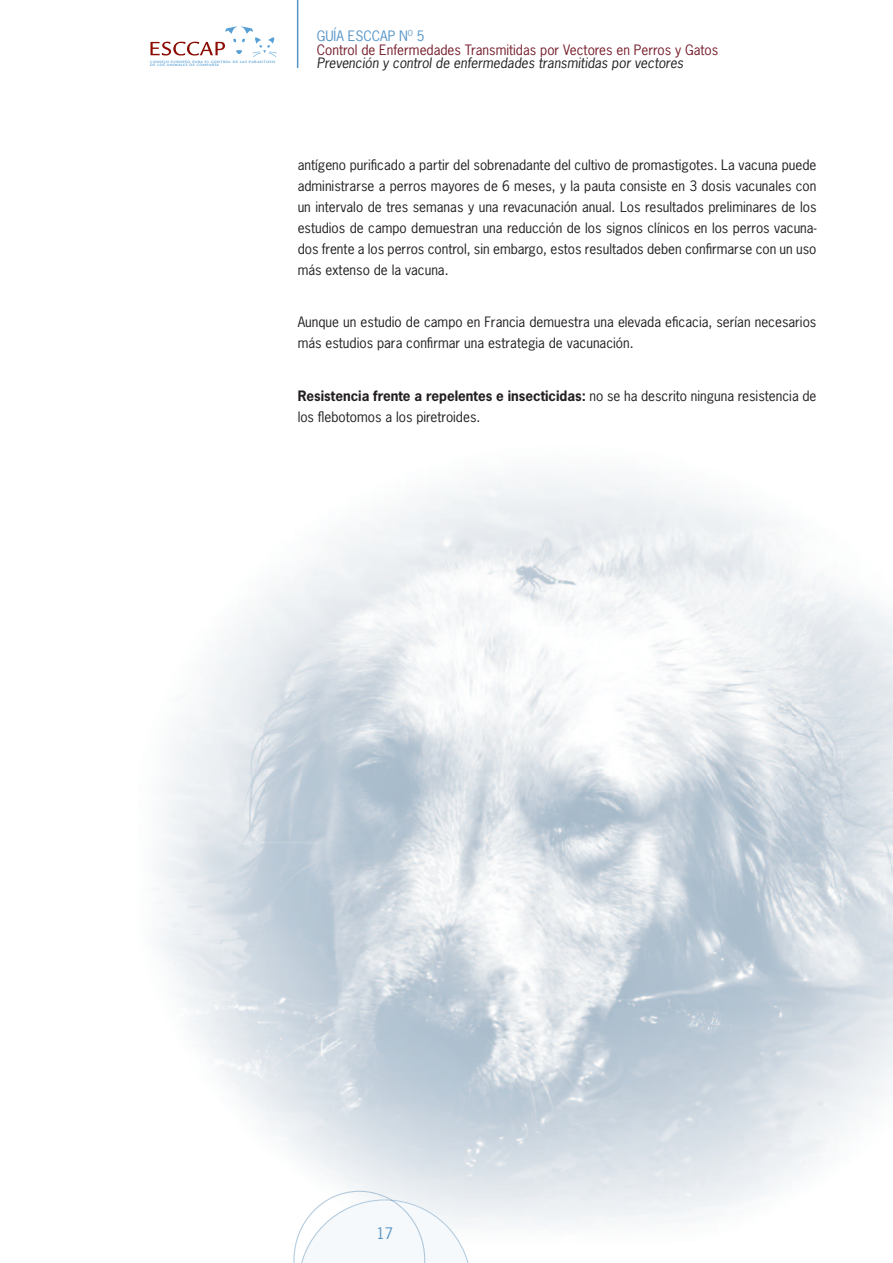
<style>
.page{position:relative;width:893px;height:1263px;background:#fff}
.page>*{position:absolute;margin:0;border:0;box-sizing:border-box;transform-origin:0 0}
.t1{font:15px "News Gothic";color:#5795c7}
.t2{font:13.5px/21px "News Gothic";color:#231f20}
.t3{font:13.5px/14.2px "News Gothic";color:#761e2b}
.t4{font:italic 13.5px "News Gothic";color:#231f20}
.t5{font:700 3.6px/3.6px "Legacy Sans";letter-spacing:.13em;color:#56a0d5}
.s1{color:#5795c7}
.s2{font-weight:700}
</style>
<div class="page">
<hr style="left:297px;top:0;width:1px;height:68px;background:#5795c7">
<svg style="left:150px;top:26px;width:127px;height:31px"></svg>
<img style="left:338px;top:475px;width:403px;height:752px">
<img style="left:741px;top:509px;width:51px;height:693px">
<img style="left:237px;top:546px;width:101px;height:634px">
<img style="left:792px;top:569px;width:101px;height:608px">
<img style="left:330px;top:1191px;width:62px;height:7px">
<svg style="left:293px;top:1198px;width:179px;height:65px"></svg>
<p class="t5" style="left:150px;top:60px;width:127px">CONSEJO EUROPEO PARA EL CONTROL DE LAS PARASITOSIS<br>DE LOS ANIMALES DE COMPAÑÍA</p>
<p class="t3" style="left:317px;top:28px;width:403px"><span class="s1">GUÍa esCCap n</span><sup>o</sup> <span class="s1">5<br></span>Control de enfermedades transmitidas por Vectores en perros y Gatos</p>
<p class="t4" style="left:317px;top:55px;width:368px">Prevención y control de enfermedades transmitidas por vectores</p>
<p class="t2" style="left:298px;top:154px;width:520px;text-align:justify">antígeno purificado a partir del sobrenadante del cultivo de promastigotes. la vacuna puede administrarse a perros mayores de 6 meses, y la pauta consiste en 3 dosis vacunales con un intervalo de tres semanas y una revacunación anual. los resultados preliminares de los estudios de campo demuestran una reducción de los signos clínicos en los perros vacuna&shy;dos frente a los perros control, sin embargo, estos resultados deben confirmarse con un uso más extenso de la vacuna.</p>
<p class="t2" style="left:298px;top:312px;width:520px">aunque un estudio de campo en francia demuestra una elevada eficacia, serían necesarios más estudios para confirmar una estrategia de vacunación.</p>
<p class="t2" style="left:298px;top:385px;width:520px"><span class="s2">Resistencia frente a repelentes e insecticidas:</span> no se ha descrito ninguna resistencia de los flebotomos a los piretroides.</p>
<p class="t1" style="left:376px;top:1224px;width:18px">17</p>
</div>
